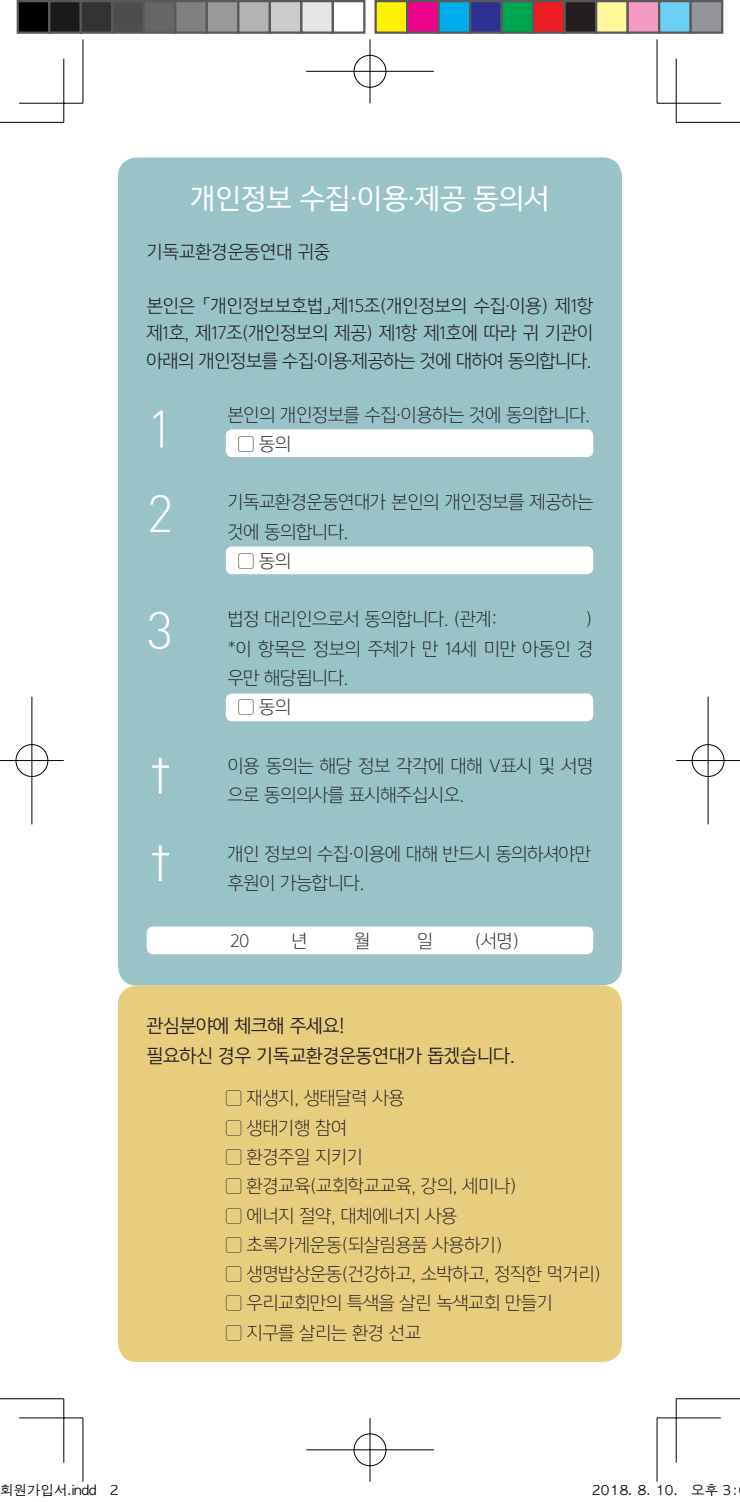
<style>
.page{position:relative;width:740px;height:1502px;background:#fff}
.page>*{position:absolute;margin:0;border:0;box-sizing:border-box;transform-origin:0 0}
.t1{font:300 51.75px "DIN Pro";color:#fff}
.t2{font:51.75px "Yoon Gothic Pro 730";color:#fff}
.t3{font:27px "Yoon Gothic Pro 750";color:#fff}
.t4{font:18px/29.2px "Yoon Gothic Pro 720";color:#231f20}
.t5{font:18px/27px "Yoon Gothic Pro 730";letter-spacing:-.015em;color:#231f20;text-align:justify}
.t6{font:18px "Yoon Gothic Pro 740";color:#231f20}
.t7{font:13.5px "Apple Gothic";color:#000}
</style>
<div class="page">
<div style="left:118px;top:157px;width:504px;height:828px;background:#99c3c7;border-radius:19px"></div>
<div style="left:118px;top:985px;width:504px;height:376px;background:#e7ce7e;border-radius:19px"></div>
<div style="left:226px;top:429px;width:367px;height:28px;background:#fff;border-radius:6px"></div>
<div style="left:226px;top:546px;width:367px;height:28px;background:#fff;border-radius:6px"></div>
<div style="left:226px;top:693px;width:367px;height:28px;background:#fff;border-radius:6px"></div>
<div style="left:147px;top:926px;width:446px;height:28px;background:#fff;border-radius:6px"></div>
<svg style="left:82px;top:39px;width:1px;height:63px"></svg>
<svg style="left:82px;top:1419px;width:1px;height:62px"></svg>
<svg style="left:656px;top:39px;width:1px;height:64px"></svg>
<svg style="left:656px;top:1418px;width:1px;height:63px"></svg>
<svg style="left:19px;top:1418px;width:64px;height:1px"></svg>
<svg style="left:658px;top:1418px;width:63px;height:1px"></svg>
<hr style="left:62px;top:1398px;width:3px;height:64px;background:#fff">
<svg style="left:674px;top:59px;width:4px;height:63px"></svg>
<svg style="left:674px;top:1398px;width:4px;height:64px"></svg>
<hr style="left:0;top:122px;width:64px;height:1px;background:#000">
<hr style="left:676px;top:122px;width:64px;height:1px;background:#000">
<hr style="left:0;top:1397px;width:64px;height:1px;background:#000">
<hr style="left:676px;top:1397px;width:64px;height:1px;background:#000">
<hr style="left:83px;top:39px;width:1px;height:64px;background:#000">
<hr style="left:83px;top:1417px;width:1px;height:64px;background:#000">
<hr style="left:657px;top:39px;width:1px;height:64px;background:#000">
<hr style="left:657px;top:1417px;width:1px;height:64px;background:#000">
<hr style="left:19px;top:103px;width:64px;height:1px;background:#000">
<hr style="left:657px;top:103px;width:64px;height:1px;background:#000">
<hr style="left:19px;top:1417px;width:64px;height:1px;background:#000">
<hr style="left:657px;top:1417px;width:64px;height:1px;background:#000">
<hr style="left:63px;top:59px;width:1px;height:63px;background:#000">
<hr style="left:63px;top:1398px;width:1px;height:64px;background:#000">
<hr style="left:676px;top:59px;width:1px;height:63px;background:#000">
<hr style="left:676px;top:1398px;width:1px;height:64px;background:#000">
<div style="left:352px;top:54px;width:35px;height:35px;border:3px solid #fff;border-radius:50%"></div>
<hr style="left:306px;top:70px;width:128px;height:3px;background:#fff">
<svg style="left:368px;top:39px;width:4px;height:64px"></svg>
<div style="left:354px;top:55px;width:32px;height:33px;border:1px solid #000;border-radius:50%"></div>
<hr style="left:306px;top:71px;width:128px;height:1px;background:#000">
<hr style="left:370px;top:39px;width:1px;height:64px;background:#000">
<div style="left:352px;top:1431px;width:35px;height:35px;border:3px solid #fff;border-radius:50%"></div>
<hr style="left:306px;top:1447px;width:128px;height:3px;background:#fff">
<svg style="left:368px;top:1417px;width:4px;height:64px"></svg>
<div style="left:354px;top:1433px;width:32px;height:32px;border:1px solid #000;border-radius:50%"></div>
<hr style="left:306px;top:1449px;width:128px;height:1px;background:#000">
<hr style="left:370px;top:1417px;width:1px;height:64px;background:#000">
<div style="left:14px;top:743px;width:35px;height:35px;border:3px solid #fff;border-radius:50%"></div>
<svg style="left:0;top:758px;width:64px;height:4px"></svg>
<hr style="left:30px;top:696px;width:3px;height:128px;background:#fff">
<div style="left:16px;top:744px;width:32px;height:32px;border:1px solid #000;border-radius:50%"></div>
<hr style="left:0;top:760px;width:64px;height:1px;background:#000">
<hr style="left:32px;top:696px;width:1px;height:128px;background:#000">
<div style="left:690px;top:743px;width:35px;height:35px;border:3px solid #fff;border-radius:50%"></div>
<svg style="left:676px;top:758px;width:64px;height:4px"></svg>
<svg style="left:706px;top:696px;width:4px;height:128px"></svg>
<div style="left:692px;top:744px;width:32px;height:32px;border:1px solid #000;border-radius:50%"></div>
<hr style="left:676px;top:760px;width:64px;height:1px;background:#000">
<hr style="left:708px;top:696px;width:1px;height:128px;background:#000">
<div style="left:18px;top:1px;width:31px;height:32px;background:#000"></div>
<div style="left:17px;top:0;width:33px;height:34px;border:2px solid #595959"></div>
<div style="left:49px;top:1px;width:32px;height:32px;background:#1a1a1a"></div>
<div style="left:48px;top:0;width:34px;height:34px;border:2px solid #595959"></div>
<div style="left:81px;top:1px;width:31px;height:32px;background:#333"></div>
<div style="left:80px;top:0;width:33px;height:34px;border:2px solid #595959"></div>
<div style="left:112px;top:1px;width:32px;height:32px;background:#4d4d4d"></div>
<div style="left:111px;top:0;width:34px;height:34px;border:2px solid #595959"></div>
<div style="left:144px;top:1px;width:31px;height:32px;background:#666"></div>
<div style="left:143px;top:0;width:33px;height:34px;border:2px solid #595959"></div>
<div style="left:175px;top:1px;width:32px;height:32px;background:#808080"></div>
<div style="left:174px;top:0;width:34px;height:34px;border:2px solid #595959"></div>
<div style="left:207px;top:1px;width:31px;height:32px;background:#999"></div>
<div style="left:206px;top:0;width:33px;height:34px;border:2px solid #595959"></div>
<div style="left:238px;top:1px;width:32px;height:32px;background:#b3b3b3"></div>
<div style="left:237px;top:0;width:34px;height:34px;border:2px solid #595959"></div>
<div style="left:270px;top:1px;width:31px;height:32px;background:#ccc"></div>
<div style="left:269px;top:0;width:33px;height:34px;border:2px solid #595959"></div>
<div style="left:301px;top:1px;width:32px;height:32px;background:#e6e6e6"></div>
<div style="left:300px;top:0;width:34px;height:34px;border:2px solid #595959"></div>
<div style="left:332px;top:0;width:33px;height:34px;border:2px solid #595959"></div>
<div style="left:376px;top:1px;width:31px;height:32px;background:#fff101"></div>
<div style="left:374px;top:0;width:34px;height:34px;border:2px solid #595959"></div>
<div style="left:407px;top:1px;width:32px;height:32px;background:#ed028c"></div>
<div style="left:406px;top:0;width:34px;height:34px;border:2px solid #595959"></div>
<div style="left:439px;top:1px;width:31px;height:32px;background:#00aeef"></div>
<div style="left:437px;top:0;width:34px;height:34px;border:2px solid #595959"></div>
<div style="left:470px;top:1px;width:32px;height:32px;background:#2e3092"></div>
<div style="left:469px;top:0;width:34px;height:34px;border:2px solid #595959"></div>
<div style="left:502px;top:1px;width:31px;height:32px;background:#00a54f"></div>
<div style="left:500px;top:0;width:34px;height:34px;border:2px solid #595959"></div>
<div style="left:533px;top:1px;width:32px;height:32px;background:#ee1d23"></div>
<div style="left:532px;top:0;width:34px;height:34px;border:2px solid #595959"></div>
<div style="left:565px;top:1px;width:31px;height:32px;background:#231f20"></div>
<div style="left:563px;top:0;width:34px;height:34px;border:2px solid #595959"></div>
<div style="left:596px;top:1px;width:32px;height:32px;background:#fff79a"></div>
<div style="left:595px;top:0;width:34px;height:34px;border:2px solid #595959"></div>
<div style="left:628px;top:1px;width:31px;height:32px;background:#f499c2"></div>
<div style="left:626px;top:0;width:34px;height:34px;border:2px solid #595959"></div>
<div style="left:659px;top:1px;width:32px;height:32px;background:#6bcff6"></div>
<div style="left:658px;top:0;width:34px;height:34px;border:2px solid #595959"></div>
<div style="left:691px;top:1px;width:31px;height:32px;background:#939598"></div>
<div style="left:689px;top:0;width:34px;height:34px;border:2px solid #595959"></div>
<p class="t3" style="left:190px;top:180px;width:361px">개인정보 수집․이용․제공 동의서</p>
<p class="t5" style="left:147px;top:238px;width:185px">기독교환경운동연대 귀중</p>
<p class="t5" style="left:147px;top:292px;width:448px">본인은 「개인정보보호법」제15조(개인정보의 수집․이용) 제1항 제1호, 제17조(개인정보의 제공) 제1항 제1호에 따라 귀 기관이 아래의 개인정보를 수집․이용․제공하는 것에 대하여 동의합니다.</p>
<p class="t4" style="left:228px;top:399px;width:364px">본인의 개인정보를 수집․이용하는 것에 동의합니다.</p>
<p class="t4" style="left:238px;top:429px;width:54px">↢ 동의</p>
<p class="t1" style="left:147px;top:393px;width:28px">1</p>
<p class="t1" style="left:147px;top:478px;width:28px">2</p>
<p class="t1" style="left:147px;top:595px;width:28px">3</p>
<p class="t2" style="left:137px;top:744px;width:48px">†</p>
<p class="t2" style="left:137px;top:831px;width:48px">†</p>
<p class="t4" style="left:228px;top:487px;width:367px">기독교환경운동연대가 본인의 개인정보를 제공하는 것에 동의합니다.</p>
<p class="t4" style="left:238px;top:546px;width:54px">↢ 동의</p>
<p class="t4" style="left:228px;top:604px;width:271px">법정 대리인으로서 동의합니다. (관계:</p>
<p class="t4" style="left:586px;top:604px;width:8px">)</p>
<p class="t4" style="left:228px;top:633px;width:367px">*이 항목은 정보의 주체가 만 14세 미만 아동인 경 우만 해당됩니다.</p>
<p class="t4" style="left:238px;top:692px;width:54px">↢ 동의</p>
<p class="t4" style="left:228px;top:750px;width:367px">이용 동의는 해당 정보 각각에 대해 V표시 및 서명 으로 동의의사를 표시해주십시오.</p>
<p class="t4" style="left:228px;top:838px;width:365px">개인 정보의 수집․이용에 대해 반드시 동의하셔야만</p>
<p class="t4" style="left:228px;top:867px;width:138px">후원이 가능합니다.</p>
<p class="t4" style="left:230px;top:926px;width:21px">20</p>
<p class="t4" style="left:291px;top:926px;width:17px">년</p>
<p class="t4" style="left:354px;top:926px;width:17px">월</p>
<p class="t4" style="left:417px;top:926px;width:17px">일</p>
<p class="t4" style="left:475px;top:926px;width:46px">(서명)</p>
<p class="t6" style="left:147px;top:1014px;width:199px">관심분야에 체크해 주세요!</p>
<p class="t6" style="left:147px;top:1043px;width:370px">필요하신 경우 기독교환경운동연대가 돕겠습니다.</p>
<p class="t4" style="left:226px;top:1083px;width:180px">↢ 재생지, 생태달력 사용</p>
<p class="t4" style="left:226px;top:1112px;width:123px">↢ 생태기행 참여</p>
<p class="t4" style="left:226px;top:1141px;width:139px">↢ 환경주일 지키기</p>
<p class="t4" style="left:226px;top:1171px;width:292px">↢ 환경교육(교회학교교육, 강의, 세미나)</p>
<p class="t4" style="left:226px;top:1200px;width:233px">↢ 에너지 절약, 대체에너지 사용</p>
<p class="t4" style="left:226px;top:1229px;width:278px">↢ 초록가게운동(되살림용품 사용하기)</p>
<p class="t4" style="left:226px;top:1258px;width:377px">↢ 생명밥상운동(건강하고, 소박하고, 정직한 먹거리)</p>
<p class="t4" style="left:226px;top:1288px;width:329px">↢ 우리교회만의 특색을 살린 녹색교회 만들기</p>
<p class="t4" style="left:226px;top:1317px;width:197px">↢ 지구를 살리는 환경 선교</p>
<p class="t7" style="left:0;top:1482px;width:120px">회원가입서.indd 2</p>
<p class="t7" style="left:591px;top:1482px;width:149px">2018. 8. 10. 오후 3:</p>
</div>
